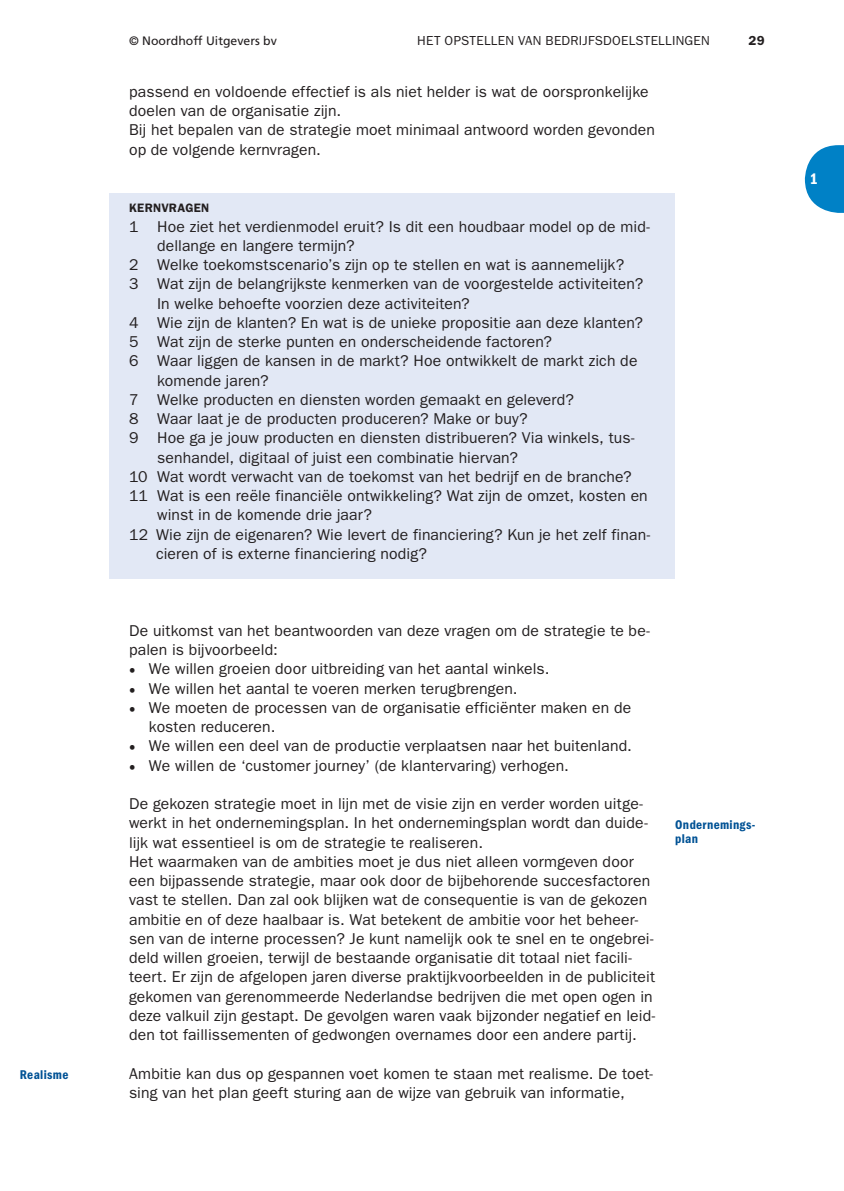
<style>
.page{position:relative;width:844px;height:1191px;background:#fff}
.page>*{position:absolute;margin:0;border:0;box-sizing:border-box;transform-origin:0 0}
.t1{font:15.75px/19.2px "ITC Franklin Gothic Std";letter-spacing:.005em;color:#231f20}
.t2{font:15.75px "ITC Franklin Gothic Std Dm Cd";color:#fff}
.t3{font:13.12px "ITC Franklin Gothic Std";letter-spacing:.02em;color:#231f20}
.t4{font:13.12px/14.3px "ITC Franklin Gothic Std Dm Cd";letter-spacing:.025em;color:#005295}
.t5{font:600 13.12px "ITC Franklin Gothic Std";color:#231f20}
.t6{font:12.25px "Frutiger LT Std";color:#231f20}
.t7{font:600 12.25px "ITC Franklin Gothic Std";letter-spacing:.02em;color:#231f20}
.s1{font-family:"Utopia Std"}
</style>
<div class="page">
<svg style="left:804px;top:145px;width:39px;height:68px"></svg>
<div style="left:109px;top:193px;width:566px;height:385px;background:#e2e8f5"></div>
<p class="t4" style="left:20px;top:1068px;width:50px">Realisme</p>
<p class="t6" style="left:129px;top:35px;width:149px">© Noordhoff Uitgevers bv</p>
<p class="t3" style="left:417px;top:35px;width:294px">HET OPSTELLEN VAN BEDRIJFSDOELSTELLINGEN</p>
<p class="t5" style="left:748px;top:35px;width:18px">29</p>
<p class="t1" style="left:129px;top:83px;width:527px">passend en voldoende effectief is als niet helder is wat de oorspronkelijke doelen van de organisatie zijn.<br>Bij het bepalen van de strategie moet minimaal antwoord worden gevonden op de volgende kernvragen.</p>
<p class="t7" style="left:129px;top:203px;width:82px">KERNVRAGEN</p>
<p class="t1" style="left:129px;top:218px;width:522px">1 Hoe ziet het verdienmodel eruit? Is dit een houdbaar model op de mid-</p>
<p class="t1" style="left:157px;top:237px;width:199px">dellange en langere termijn?</p>
<p class="t1" style="left:129px;top:256px;width:496px">2 Welke toekomstscenario’s zijn op te stellen en wat is aannemelijk?</p>
<p class="t1" style="left:129px;top:275px;width:515px">3 Wat zijn de belangrijkste kenmerken van de voorgestelde activiteiten?</p>
<p class="t1" style="left:157px;top:295px;width:314px">In welke behoefte voorzien deze activiteiten?</p>
<p class="t1" style="left:129px;top:314px;width:515px">4 Wie zijn de klanten? En wat is de unieke propositie aan deze klanten?</p>
<p class="t1" style="left:129px;top:333px;width:424px">5 Wat zijn de sterke punten en onderscheidende factoren?</p>
<p class="t1" style="left:129px;top:352px;width:510px">6 Waar liggen de kansen in de markt? Hoe ontwikkelt de markt zich de</p>
<p class="t1" style="left:157px;top:372px;width:113px">komende jaren?</p>
<p class="t1" style="left:129px;top:391px;width:446px">7 Welke producten en diensten worden gemaakt en geleverd?</p>
<p class="t1" style="left:129px;top:410px;width:400px">8 Waar laat je de producten produceren? Make or buy?</p>
<p class="t1" style="left:129px;top:429px;width:507px">9 Hoe ga je jouw producten en diensten distribueren? Via winkels, tus-</p>
<p class="t1" style="left:157px;top:449px;width:362px">senhandel, digitaal of juist een combinatie hiervan?</p>
<p class="t1" style="left:129px;top:468px;width:504px">10 Wat wordt verwacht van de toekomst van het bedrijf en de branche?</p>
<p class="t1" style="left:129px;top:487px;width:520px">11 Wat is een reële financiële ontwikkeling? Wat zijn de omzet, kosten en</p>
<p class="t1" style="left:157px;top:506px;width:216px">winst in de komende drie jaar?</p>
<p class="t1" style="left:129px;top:526px;width:522px">12 Wie zijn de eigenaren? Wie levert de financiering? Kun je het zelf finan-</p>
<p class="t1" style="left:156px;top:545px;width:272px">cieren of is externe financiering nodig?</p>
<p class="t1" style="left:129px;top:622px;width:522px">De uitkomst van het beantwoorden van deze vragen om de strategie te be&shy;palen is bijvoorbeeld:</p>
<p class="t1" style="left:129px;top:660px;width:421px"><span class="s1">•</span> We willen groeien door uitbreiding van het aantal winkels.</p>
<p class="t1" style="left:129px;top:680px;width:390px"><span class="s1">•</span> We willen het aantal te voeren merken terugbrengen.</p>
<p class="t1" style="left:149px;top:699px;width:483px;text-indent:-20px"><span class="s1">•</span> We moeten de processen van de organisatie efficiënter maken en de kosten reduceren.</p>
<p class="t1" style="left:129px;top:737px;width:504px"><span class="s1">•</span> We willen een deel van de productie verplaatsen naar het buitenland.</p>
<p class="t1" style="left:129px;top:757px;width:441px"><span class="s1">•</span> We willen de ‘customer journey’ (de klantervaring) verhogen.</p>
<p class="t1" style="left:129px;top:795px;width:527px">De gekozen strategie moet in lijn met de visie zijn en verder worden uitge&shy;werkt in het ondernemingsplan. In het ondernemingsplan wordt dan duide&shy;lijk wat essentieel is om de strategie te realiseren.<br>Het waarmaken van de ambities moet je dus niet alleen vormgeven door een bijpassende strategie, maar ook door de bijbehorende succesfactoren vast te stellen. Dan zal ook blijken wat de consequentie is van de gekozen ambitie en of deze haalbaar is. Wat betekent de ambitie voor het beheer&shy;sen van de interne processen? Je kunt namelijk ook te snel en te ongebrei&shy;deld willen groeien, terwijl de bestaande organisatie dit totaal niet facili&shy;teert. Er zijn de afgelopen jaren diverse praktijkvoorbeelden in de publiciteit gekomen van gerenommeerde Nederlandse bedrijven die met open ogen in deze valkuil zijn gestapt. De gevolgen waren vaak bijzonder negatief en leid&shy;den tot faillissementen of gedwongen overnames door een andere partij.</p>
<p class="t1" style="left:129px;top:1064px;width:525px">Ambitie kan dus op gespannen voet komen te staan met realisme. De toet&shy;sing van het plan geeft sturing aan de wijze van gebruik van informatie,</p>
<p class="t4" style="left:675px;top:818px;width:82px">Ondernemings&shy;plan</p>
<p class="t2" style="left:809px;top:173px;width:10px">1</p>
</div>
